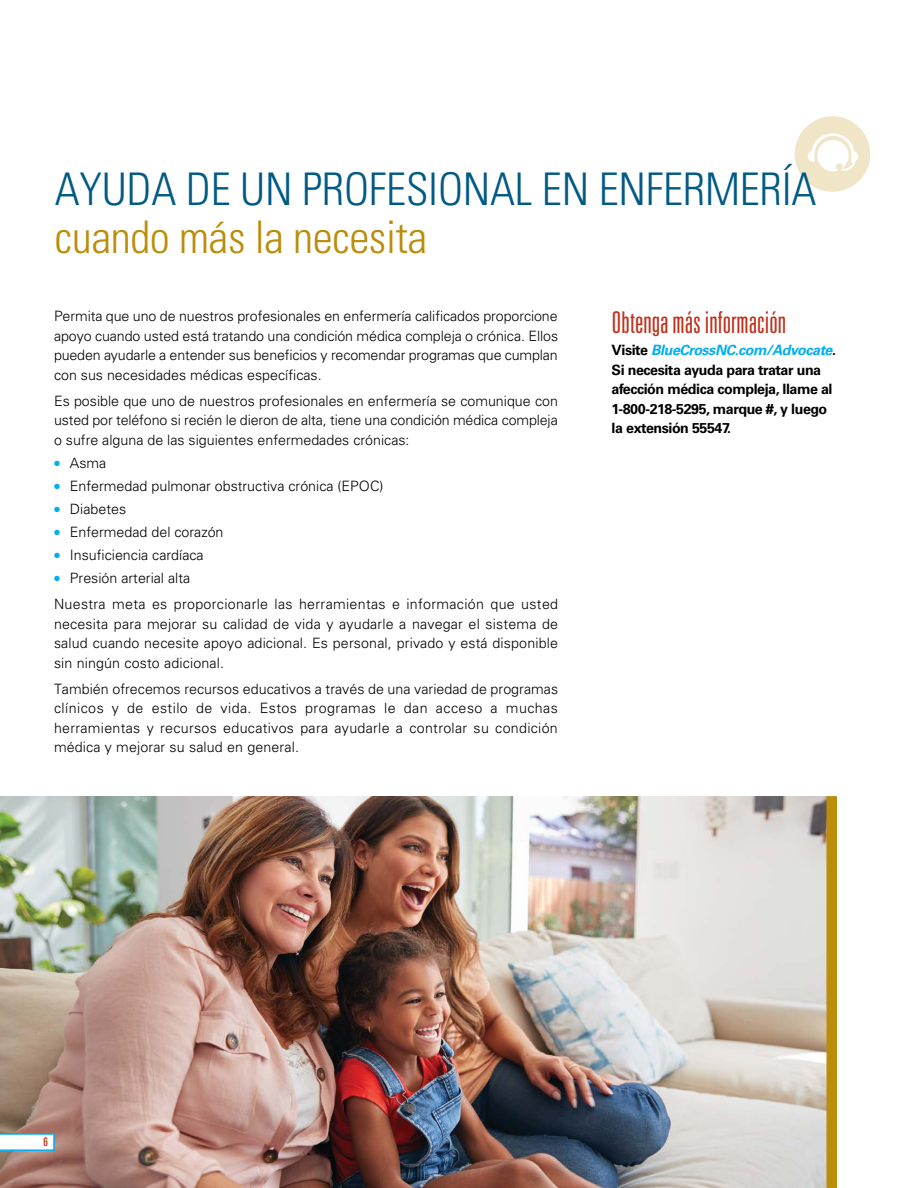
<style>
.page{position:relative;width:918px;height:1188px;background:#fff}
.page>*{position:absolute;margin:0;border:0;box-sizing:border-box;transform-origin:0 0}
.Headline_1__all_uppe{font:300 condensed 45px "Univers LT Std";letter-spacing:-.005em;color:#005a84}
.Headline_2__cyan_upp{font:300 condensed 45px "Univers LT Std";letter-spacing:-.01em;color:#bb8d0a}
.Callout_style{font:300 ultra-condensed 30px "Univers LT Std";color:#c0311a}
.Body_Paragraph{font:300 14.25px/19.5px "Univers LT Std";color:#000;text-align:justify}
.t1{font:700 14.25px/19.5px "Univers LT Std";letter-spacing:-.03em;color:#000}
.Page{font:ultra-condensed 12px "Univers LT Std";color:#c0311a}
.s1{font-style:italic;color:#00aeef}
</style>
<div class="page">
<img style="left:0;top:796px;width:826px;height:392px">
<div style="left:826px;top:796px;width:11px;height:392px;background:#bb8d0a"></div>
<div style="left:795px;top:116px;width:75px;height:76px;background:#f1e5c7;border-radius:50%"></div>
<svg style="left:808px;top:133px;width:51px;height:38px"></svg>
<svg style="left:0;top:1133px;width:55px;height:18px"></svg>
<h1 class="Headline_1__all_uppe" style="left:55px;top:162px;width:763px">AYUDA DE UN PROFESIONAL EN ENFERMERÍA</h1>
<h1 class="Headline_2__cyan_upp" style="left:55px;top:210px;width:374px">cuando más la necesita</h1>
<p class="Body_Paragraph" style="left:54px;top:306px;width:506px">Permita que uno de nuestros profesionales en enfermería calificados proporcione apoyo cuando usted está tratando una condición médica compleja o crónica. Ellos pueden ayudarle a entender sus beneficios y recomendar programas que cumplan con sus necesidades médicas específicas.</p>
<p class="Body_Paragraph" style="left:54px;top:391px;width:506px">Es posible que uno de nuestros profesionales en enfermería se comunique con usted por teléfono si recién le dieron de alta, tiene una condición médica compleja o sufre alguna de las siguientes enfermedades crónicas:</p>
<p class="Body_Paragraph" style="left:54px;top:453px;width:54px"><sup>●</sup> Asma</p>
<p class="Body_Paragraph" style="left:54px;top:476px;width:331px"><sup>●</sup> Enfermedad pulmonar obstructiva crónica (EPOC)</p>
<p class="Body_Paragraph" style="left:54px;top:499px;width:74px"><sup>●</sup> Diabetes</p>
<p class="Body_Paragraph" style="left:54px;top:522px;width:171px"><sup>●</sup> Enfermedad del corazón</p>
<p class="Body_Paragraph" style="left:54px;top:545px;width:151px"><sup>●</sup> Insuficiencia cardíaca</p>
<p class="Body_Paragraph" style="left:54px;top:568px;width:138px"><sup>●</sup> Presión arterial alta</p>
<p class="Body_Paragraph" style="left:54px;top:594px;width:506px">Nuestra meta es proporcionarle las herramientas e información que usted necesita para mejorar su calidad de vida y ayudarle a navegar el sistema de salud cuando necesite apoyo adicional. Es personal, privado y está disponible sin ningún costo adicional.</p>
<p class="Body_Paragraph" style="left:54px;top:679px;width:506px">También ofrecemos recursos educativos a través de una variedad de programas clínicos y de estilo de vida. Estos programas le dan acceso a muchas herramientas y recursos educativos para ayudarle a controlar su condición médica y mejorar su salud en general.</p>
<h3 class="Callout_style" style="left:612px;top:306px;width:176px">Obtenga más información</h3>
<p class="t1" style="left:612px;top:341px;width:226px">Visite <span class="s1">BlueCrossNC.com/Advocate</span>.<br>Si necesita ayuda para tratar una afección médica compleja, llame al<br>1-800-218-5295, marque #, y luego la extensión 55547.</p>
<p class="Page" style="left:44px;top:1135px;width:6px">6</p>
</div>
